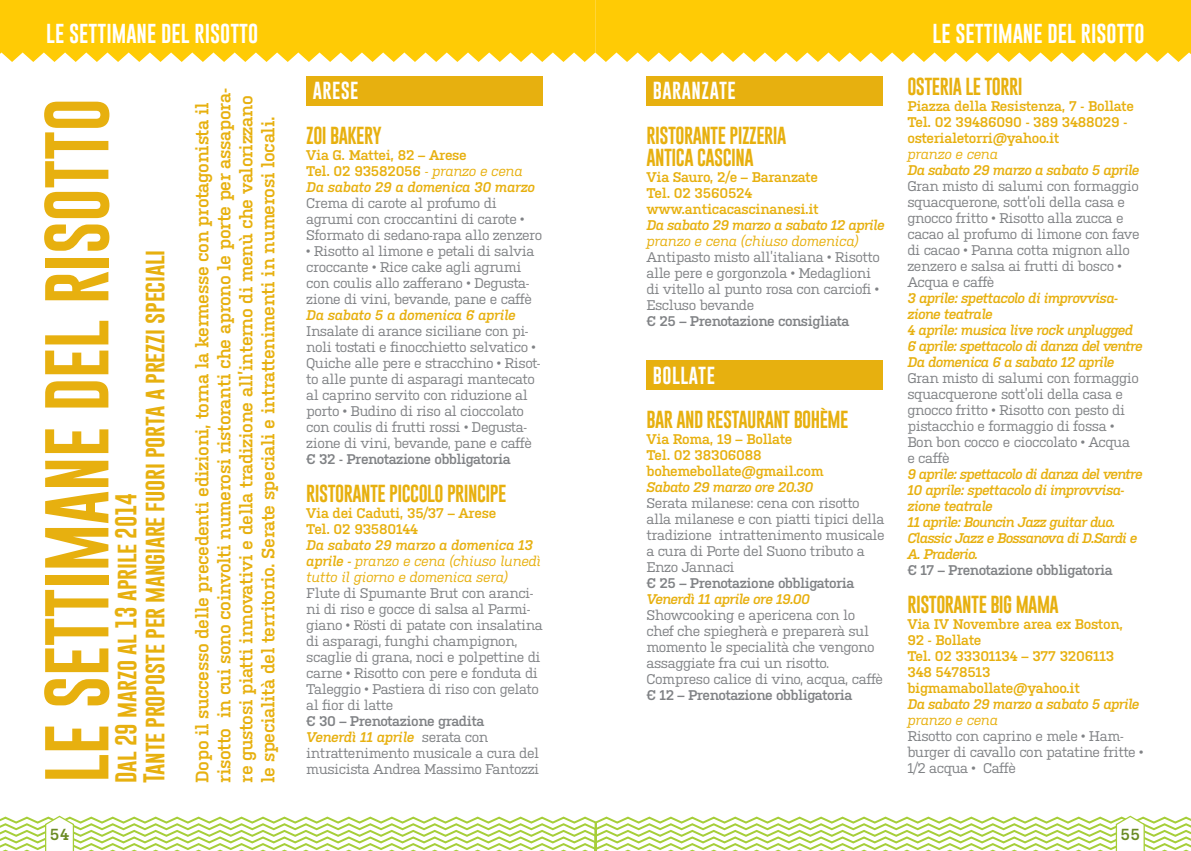
<style>
.page{position:relative;width:1191px;height:851px;background:#fff}
.page>*{position:absolute;margin:0;border:0;box-sizing:border-box;transform-origin:0 0}
.t1{font:66px "Gobold";letter-spacing:-.01em;color:#e7b00f}
.t2{font:22px/28px "Gobold";letter-spacing:-.01em;color:#e7b00f}
.t3{font:20px "Gobold";color:#fff}
.t4{font:600 18px/22px "Kulturista";letter-spacing:-.02em;color:#e7b00f}
.t5{font:18px/22px "Gobold";letter-spacing:-.03em;color:#e7b00f}
.t6{font:18px "Gobold";letter-spacing:.025em;color:#fff}
.t7{font:600 16px "Kulturista";color:#6a8a22}
.t8{font:14px/16px "Kulturista";letter-spacing:-.03em;color:#808285}
.t9{font:italic 600 14px/16px "Kulturista";letter-spacing:-.04em;color:#e7b00f}
.t10{font:600 14px/16px "Kulturista";letter-spacing:-.02em;color:#e7b00f}
.t11{font:600 14px "Kulturista";letter-spacing:-.03em;color:#808285}
.t12{font:italic 14px/16px "Kulturista";letter-spacing:-.02em;color:#e7b00f}
.t13{font:italic 600 14px "Kulturista";letter-spacing:-.02em;color:#e7b00f}
.s1{font-weight:400;font-style:italic}
.s2{font-style:italic}
.s3{font-weight:600}
.s4{font-weight:600;font-style:italic;color:#e7b00f}
</style>
<div class="page">
<svg style="left:0;top:0;width:1191px;height:62px;background:#ffce18"></svg>
<div style="left:306px;top:77px;width:237px;height:29px;background:#e7b00f"></div>
<div style="left:646px;top:77px;width:237px;height:29px;background:#e7b00f"></div>
<div style="left:646px;top:361px;width:237px;height:29px;background:#e7b00f"></div>
<svg style="left:0;top:815px;width:1191px;height:35px"></svg>
<h3 class="t3" style="left:46px;top:20px;width:213px">LE SETTIMANE DEL RISOTTO</h3>
<h3 class="t3" style="left:932px;top:20px;width:213px">LE SETTIMANE DEL RISOTTO</h3>
<h1 class="t1" style="left:35px;top:782px;width:686px;rotate:-90deg">LE SETTIMANE DEL RISOTTO</h1>
<h2 class="t2" style="left:112px;top:782px;width:534px;rotate:-90deg">Dal 29 marzo al 13 aprile 2014<br>Tante proposte per mangiare fuori porta a prezzi speciali</h2>
<p class="t4" style="left:190px;top:782px;width:695px;rotate:-90deg">Dopo il successo delle precedenti edizioni, torna la kermesse con protagonista il risotto in cui sono coinvolti numerosi ristoranti che aprono le porte per assapora&shy;re gustosi piatti innovativi e della tradizione all’interno di menù che valorizzano le specialità del territorio. Serate speciali e intrattenimenti in numerosi locali.</p>
<p class="t6" style="left:313px;top:79px;width:47px">ARESE</p>
<p class="t5" style="left:306px;top:124px;width:77px">ZOI BAKERY</p>
<p class="t10" style="left:306px;top:146px;width:230px">Via G. Mattei, 82 – Arese<br>Tel. 02 93582056 <span class="s1">- pranzo e cena<br></span><span class="s2">Da sabato 29 a domenica 30 marzo</span></p>
<p class="t8" style="left:306px;top:194px;width:238px">Crema di carote al profumo di agrumi con croccantini di carote •<br>Sformato di sedano-rapa allo zenzero</p>
<p class="t8" style="left:306px;top:242px;width:230px">• Risotto al limone e petali di salvia croccante • Rice cake agli agrumi con coulis allo zafferano • Degusta&shy;zione di vini, bevande, pane e caffè</p>
<p class="t13" style="left:306px;top:305px;width:211px">Da sabato 5 a domenica 6 aprile</p>
<p class="t8" style="left:306px;top:322px;width:236px">Insalate di arance siciliane con pi&shy;noli tostati e finocchietto selvatico • Quiche alle pere e stracchino • Risot&shy;to alle punte di asparagi mantecato al caprino servito con riduzione al porto • Budino di riso al cioccolato con coulis di frutti rossi • Degusta&shy;zione di vini, bevande, pane e caffè</p>
<p class="t11" style="left:306px;top:449px;width:206px">€ 32 - Prenotazione obbligatoria</p>
<p class="t5" style="left:306px;top:482px;width:202px">RISTORANTE PICCOLO PRINCIPE</p>
<p class="t10" style="left:306px;top:504px;width:191px">Via dei Caduti, 35/37 – Arese<br>Tel. 02 93580144</p>
<p class="t12" style="left:306px;top:536px;width:236px"><span class="s3">Da sabato 29 marzo a domenica 13 aprile -</span> pranzo e cena (chiuso lunedì tutto il giorno e domenica sera)</p>
<p class="t8" style="left:306px;top:584px;width:238px">Flute di Spumante Brut con aranci&shy;ni di riso e gocce di salsa al Parmi&shy;giano • Rösti di patate con insalatina di asparagi, funghi champignon, scaglie di grana, noci e polpettine di carne • Risotto con pere e fonduta di Taleggio • Pastiera di riso con gelato al fior di latte</p>
<p class="t8" style="left:306px;top:712px;width:234px"><span class="s3">€ 30 – Prenotazione gradita<br></span><span class="s4">Venerdì 11 aprile</span> serata con intrattenimento musicale a cura del musicista Andrea Massimo Fantozzi</p>
<p class="t6" style="left:653px;top:79px;width:84px">BARANZATE</p>
<p class="t5" style="left:646px;top:124px;width:141px">RISTORANTE PIZZERIA<br>ANTICA CASCINA</p>
<p class="t10" style="left:646px;top:168px;width:174px">Via Sauro, 2/e – Baranzate<br>Tel. 02 3560524 www.anticacascinanesi.it</p>
<p class="t9" style="left:646px;top:216px;width:240px">Da sabato 29 marzo a sabato 12 aprile</p>
<p class="t12" style="left:646px;top:232px;width:213px">pranzo e cena (chiuso domenica)</p>
<p class="t8" style="left:646px;top:248px;width:235px">Antipasto misto all’italiana • Risotto alle pere e gorgonzola • Medaglioni di vitello al punto rosa con carciofi •<br>Escluso bevande</p>
<p class="t11" style="left:646px;top:311px;width:204px">€ 25 – Prenotazione consigliata</p>
<p class="t6" style="left:653px;top:363px;width:64px">BOLLATE</p>
<p class="t5" style="left:646px;top:408px;width:203px">BAR AND RESTAURANT BOHÈME</p>
<p class="t10" style="left:646px;top:430px;width:179px">Via Roma, 19 – Bollate<br>Tel. 02 38306088 bohemebollate@gmail.com</p>
<p class="t9" style="left:646px;top:478px;width:168px">Sabato 29 marzo ore 20.30</p>
<p class="t8" style="left:646px;top:494px;width:240px">Serata milanese: cena con risotto alla milanese e con piatti tipici della tradizione intrattenimento musicale a cura di Porte del Suono tributo a<br>Enzo Jannaci</p>
<p class="t11" style="left:646px;top:573px;width:209px">€ 25 – Prenotazione obbligatoria</p>
<p class="t9" style="left:646px;top:590px;width:165px">Venerdì 11 aprile ore 19.00</p>
<p class="t8" style="left:646px;top:606px;width:238px">Showcooking e apericena con lo chef che spiegherà e preparerà sul momento le specialità che vengono assaggiate fra cui un risotto.<br>Compreso calice di vino, acqua, caffè</p>
<p class="t11" style="left:646px;top:685px;width:207px">€ 12 – Prenotazione obbligatoria</p>
<p class="t5" style="left:907px;top:75px;width:117px">OSTERIA LE TORRI</p>
<p class="t10" style="left:907px;top:96px;width:228px">Piazza della Resistenza, 7 - Bollate<br>Tel. 02 39486090 - 389 3488029 - osterialetorri@yahoo.it</p>
<p class="t12" style="left:907px;top:145px;width:92px">pranzo e cena</p>
<p class="t9" style="left:907px;top:160px;width:233px">Da sabato 29 marzo a sabato 5 aprile</p>
<p class="t8" style="left:907px;top:177px;width:234px">Gran misto di salumi con formaggio squacquerone, sott’oli della casa e gnocco fritto • Risotto alla zucca e cacao al profumo di limone con fave di cacao • Panna cotta mignon allo zenzero e salsa ai frutti di bosco •<br>Acqua e caffè</p>
<p class="t9" style="left:907px;top:289px;width:237px">3 aprile: spettacolo di improvvisa&shy;zione teatrale<br>4 aprile: musica live rock unplugged<br>6 aprile: spettacolo di danza del ventre<br>Da domenica 6 a sabato 12 aprile</p>
<p class="t8" style="left:907px;top:369px;width:233px">Gran misto di salumi con formaggio squacquerone sott’oli della casa e gnocco fritto • Risotto con pesto di pistacchio e formaggio di fossa •<br>Bon bon cocco e cioccolato • Acqua e caffè</p>
<p class="t9" style="left:907px;top:465px;width:237px">9 aprile: spettacolo di danza del ventre<br>10 aprile: spettacolo di improvvisa&shy;zione teatrale<br>11 aprile: Bouncin Jazz guitar duo.<br>Classic Jazz e Bossanova di D.Sardi e<br>A. Praderio.</p>
<p class="t11" style="left:907px;top:560px;width:207px">€ 17 – Prenotazione obbligatoria</p>
<p class="t5" style="left:907px;top:593px;width:153px">RISTORANTE BIG MAMA</p>
<p class="t10" style="left:907px;top:614px;width:217px">Via IV Novembre area ex Boston,<br>92 - Bollate<br>Tel. 02 33301134 – 377 3206113<br>348 5478513 bigmamabollate@yahoo.it</p>
<p class="t9" style="left:907px;top:694px;width:233px">Da sabato 29 marzo a sabato 5 aprile</p>
<p class="t12" style="left:907px;top:711px;width:92px">pranzo e cena</p>
<p class="t8" style="left:907px;top:727px;width:237px">Risotto con caprino e mele • Ham&shy;burger di cavallo con patatine fritte •<br>1/2 acqua • Caffè</p>
<p class="t7" style="left:50px;top:822px;width:21px">54</p>
<p class="t7" style="left:1120px;top:822px;width:21px">55</p>
</div>
